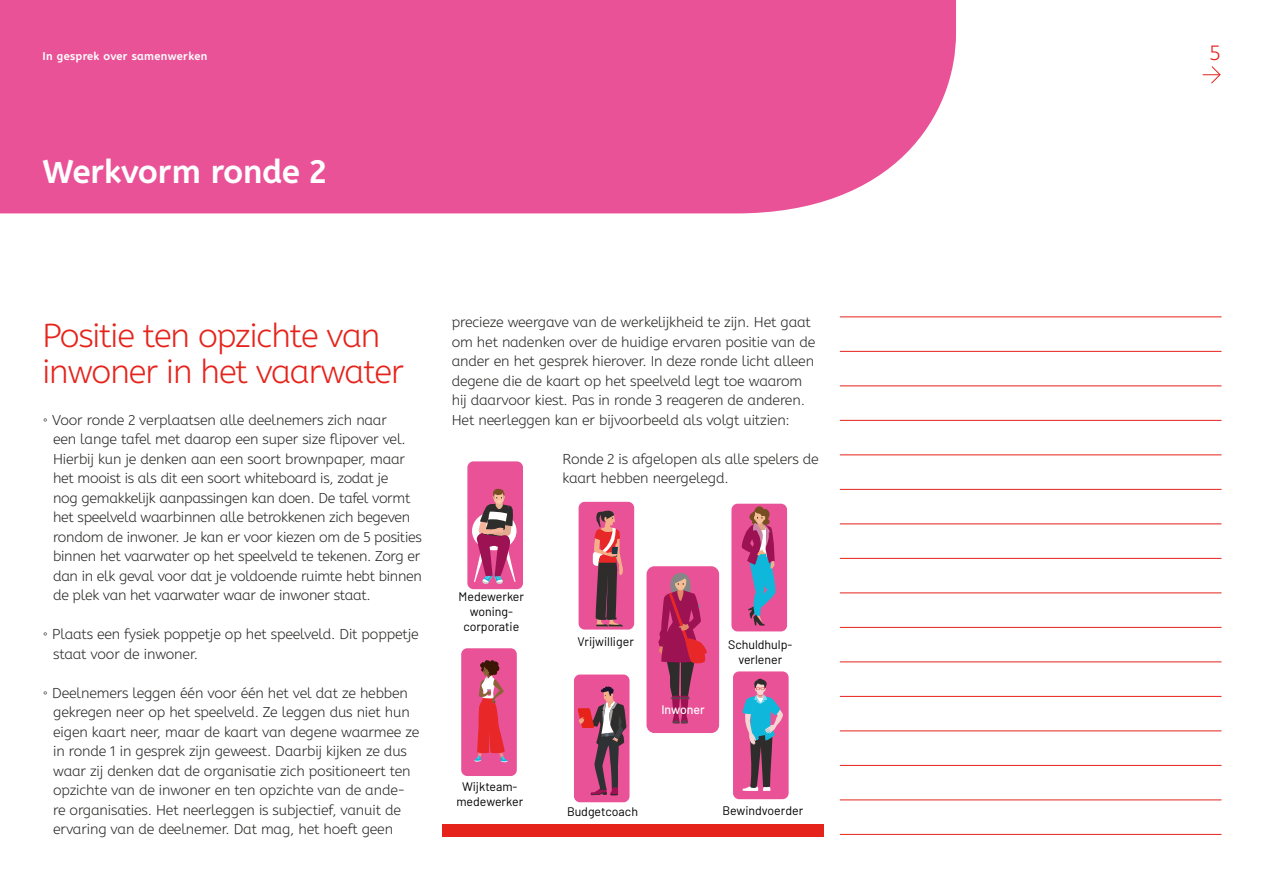
<style>
.page{position:relative;width:1263px;height:893px;background:#fff}
.page>*{position:absolute;margin:0;border:0;box-sizing:border-box;transform-origin:0 0}
.subkop_light{font:300 33px/36px "A Be Zeh EDU";letter-spacing:-.03em;color:#e5231b}
.subkop_bold{font:700 33px "A Be Zeh EDU";color:#fff}
.t1{font:300 21px "A Be Zeh EDU";color:#e5231b}
.opsomming{font:300 14.25px/19.5px "A Be Zeh EDU";letter-spacing:-.01em;color:#282827}
.broodtekst{font:300 14.25px/19.5px "A Be Zeh EDU";letter-spacing:-.01em;color:#282827}
.t2{font:12.3px/14.9px "Barlow";color:#000;text-align:center}
.t3{font:500 12.3px "Barlow";letter-spacing:-.005em;color:#fff}
.t4{font:700 11.25px "A Be Zeh EDU";letter-spacing:.03em;color:#fff}
</style>
<div class="page">
<div style="left:0;top:0;width:956px;height:213px;background:#ea5297"></div>
<svg style="left:1202px;top:66px;width:19px;height:18px"></svg>
<div style="left:467px;top:461px;width:56px;height:128px;background:#ea5297;border-radius:6px"></div>
<div style="left:443px;top:824px;width:381px;height:12px;background:#e5231b"></div>
<svg style="left:472px;top:511px;width:44px;height:39px"></svg>
<svg style="left:474px;top:489px;width:42px;height:95px"></svg>
<div style="left:646px;top:566px;width:73px;height:167px;background:#ea5297;border-radius:8px"></div>
<svg style="left:658px;top:573px;width:49px;height:151px"></svg>
<div style="left:733px;top:671px;width:56px;height:128px;background:#ea5297;border-radius:6px"></div>
<div style="left:574px;top:674px;width:55px;height:128px;background:#ea5297;border-radius:6px"></div>
<div style="left:579px;top:502px;width:55px;height:128px;background:#ea5297;border-radius:6px"></div>
<svg style="left:594px;top:510px;width:29px;height:116px"></svg>
<svg style="left:578px;top:686px;width:48px;height:109px"></svg>
<div style="left:731px;top:504px;width:56px;height:127px;background:#ea5297;border-radius:6px"></div>
<svg style="left:741px;top:506px;width:35px;height:120px"></svg>
<svg style="left:742px;top:678px;width:41px;height:113px"></svg>
<div style="left:461px;top:648px;width:56px;height:128px;background:#ea5297;border-radius:6px"></div>
<svg style="left:474px;top:660px;width:34px;height:102px"></svg>
<hr style="left:840px;top:317px;width:381px;height:1px;background:#e5231b">
<hr style="left:840px;top:351px;width:381px;height:1px;background:#e5231b">
<hr style="left:840px;top:386px;width:381px;height:1px;background:#e5231b">
<hr style="left:840px;top:420px;width:381px;height:1px;background:#e5231b">
<hr style="left:840px;top:455px;width:381px;height:1px;background:#e5231b">
<hr style="left:840px;top:489px;width:381px;height:1px;background:#e5231b">
<hr style="left:840px;top:524px;width:381px;height:1px;background:#e5231b">
<hr style="left:840px;top:558px;width:381px;height:1px;background:#e5231b">
<hr style="left:840px;top:593px;width:381px;height:1px;background:#e5231b">
<hr style="left:840px;top:627px;width:381px;height:1px;background:#e5231b">
<hr style="left:840px;top:662px;width:381px;height:1px;background:#e5231b">
<hr style="left:840px;top:696px;width:381px;height:1px;background:#e5231b">
<hr style="left:840px;top:731px;width:381px;height:1px;background:#e5231b">
<hr style="left:840px;top:765px;width:381px;height:1px;background:#e5231b">
<hr style="left:840px;top:800px;width:381px;height:1px;background:#e5231b">
<hr style="left:840px;top:834px;width:381px;height:1px;background:#e5231b">
<p class="t4" style="left:43px;top:48px;width:166px">In gesprek over samenwerken</p>
<h2 class="t1" style="left:1210px;top:40px;width:12px">5</h2>
<p class="subkop_bold" style="left:43px;top:150px;width:285px">Werkvorm ronde 2</p>
<p class="subkop_light" style="left:43px;top:317px;width:363px">Positie ten opzichte van inwoner in het vaarwater</p>
<p class="opsomming" style="left:53px;top:410px;width:370px;text-indent:-11px">• Voor ronde 2 verplaatsen alle deelnemers zich naar<br>een lange tafel met daarop een super size flipover vel.<br>Hierbij kun je denken aan een soort brownpaper, maar het mooist is als dit een soort whiteboard is, zodat je<br>nog gemakkelijk aanpassingen kan doen. De tafel vormt het speelveld waarbinnen alle betrokkenen zich begeven rondom de inwoner. Je kan er voor kiezen om de 5 posities binnen het vaarwater op het speelveld te tekenen. Zorg er dan in elk geval voor dat je voldoende ruimte hebt binnen de plek van het vaarwater waar de inwoner staat.</p>
<p class="opsomming" style="left:53px;top:624px;width:367px;text-indent:-11px">• Plaats een fysiek poppetje op het speelveld. Dit poppetje staat voor de inwoner.</p>
<p class="opsomming" style="left:53px;top:683px;width:368px;text-indent:-11px">• Deelnemers leggen één voor één het vel dat ze hebben gekregen neer op het speelveld. Ze leggen dus niet hun eigen kaart neer, maar de kaart van degene waarmee ze in ronde 1 in gesprek zijn geweest. Daarbij kijken ze dus waar zij denken dat de organisatie zich positioneert ten opzichte van de inwoner en ten opzichte van de ande&shy;re organisaties. Het neerleggen is subjectief, vanuit de ervaring van de deelnemer. Dat mag, het hoeft geen</p>
<p class="opsomming" style="left:452px;top:312px;width:365px">precieze weergave van de werkelijkheid te zijn. Het gaat om het nadenken over de huidige ervaren positie van de ander en het gesprek hierover. In deze ronde licht alleen degene die de kaart op het speelveld legt toe waarom hij daarvoor kiest. Pas in ronde 3 reageren de anderen.<br>Het neerleggen kan er bijvoorbeeld als volgt uitzien:</p>
<p class="broodtekst" style="left:562px;top:449px;width:258px">Ronde 2 is afgelopen als alle spelers de kaart hebben neergelegd.</p>
<p class="t2" style="left:459px;top:588px;width:67px">Medewerker woning&shy;corporatie</p>
<p class="t2" style="left:456px;top:778px;width:68px">Wijkteam&shy;medewerker</p>
<p class="t2" style="left:577px;top:633px;width:58px">Vrijwilliger</p>
<p class="t3" style="left:661px;top:701px;width:45px">Inwoner</p>
<p class="t2" style="left:728px;top:636px;width:66px">Schuldhulp&shy;verlener</p>
<p class="t2" style="left:567px;top:803px;width:72px">Budgetcoach</p>
<p class="t2" style="left:722px;top:802px;width:82px">Bewindvoerder</p>
</div>
